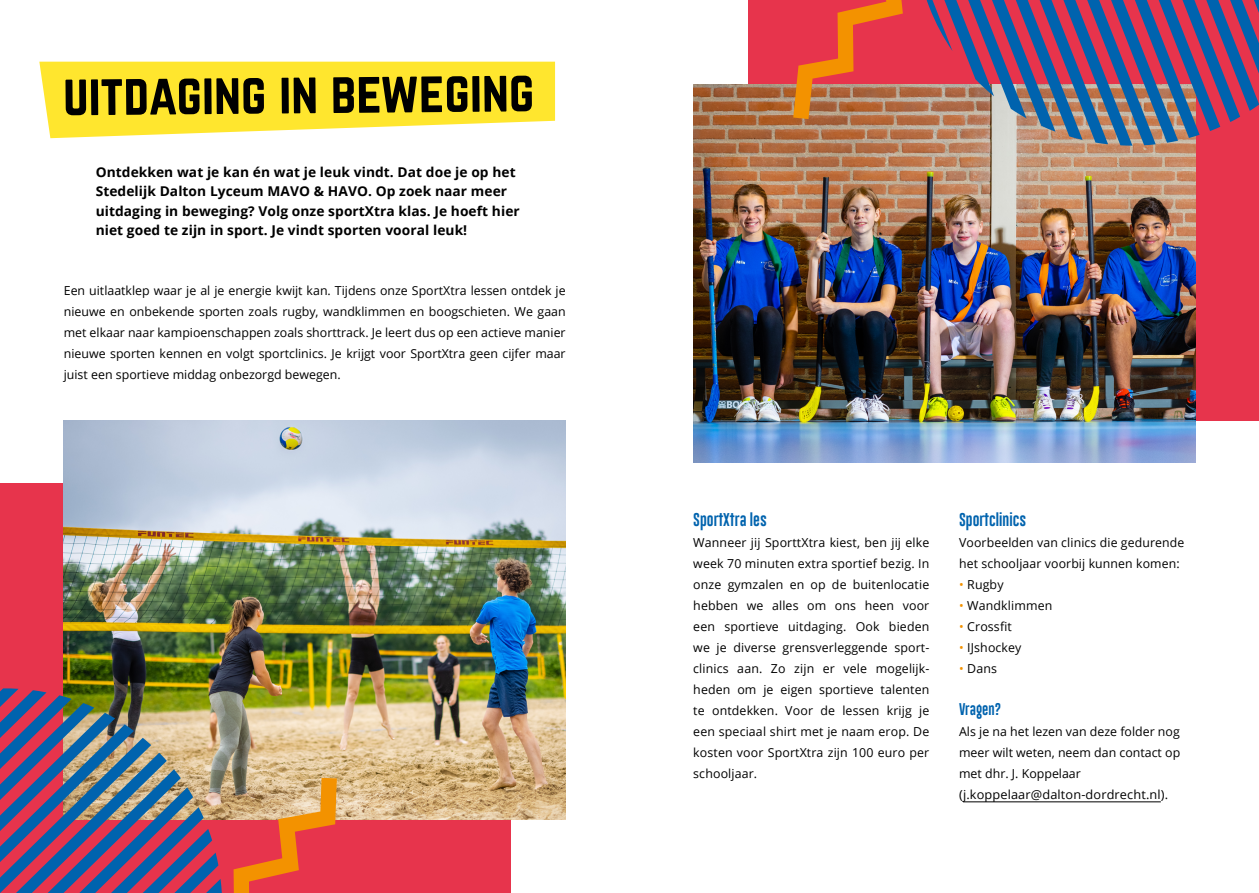
<style>
.page{position:relative;width:1259px;height:893px;background:#fff}
.page>*{position:absolute;margin:0;border:0;box-sizing:border-box;transform-origin:0 0}
.t1{font:51px "Norwester";letter-spacing:-.01em;color:#000}
.t2{font:700 13.5px/19.5px "Open Sans";letter-spacing:.005em;color:#000}
.t3{font:13.5px "Gobold Lowplus";color:#0063ae}
.t4{font:12.3px/21px "Open Sans";letter-spacing:.01em;color:#000;text-align:justify}
.t5{font:12.3px "Gobold Lowplus";color:#0063ae}
.s1{color:#f39200}
</style>
<div class="page">
<svg style="left:39px;top:62px;width:516px;height:76px;background:#ffe947"></svg>
<hr style="left:963px;top:802px;width:197px;height:1px;background:#000">
<div style="left:748px;top:0;width:511px;height:421px;background:#e7344c"></div>
<img style="left:693px;top:84px;width:502px;height:379px">
<svg style="left:793px;top:0;width:110px;height:119px"></svg>
<svg style="left:914px;top:0;width:345px;height:146px"></svg>
<div style="left:0;top:484px;width:510px;height:409px;background:#e7344c"></div>
<img style="left:64px;top:421px;width:502px;height:399px">
<svg style="left:233px;top:778px;width:104px;height:115px"></svg>
<svg style="left:0;top:688px;width:222px;height:205px"></svg>
<h1 class="t1" style="left:63px;top:69px;width:473px">UITDAGING IN BEWEGING</h1>
<p class="t2" style="left:96px;top:162px;width:425px">Ontdekken wat je kan én wat je leuk vindt. Dat doe je op het Stedelijk Dalton Lyceum MAVO &amp; HAVO. Op zoek naar meer uitdaging in beweging? Volg onze sportXtra klas. Je hoeft hier niet goed te zijn in sport. Je vindt sporten vooral leuk!</p>
<p class="t4" style="left:64px;top:280px;width:503px">Een uitlaatklep waar je al je energie kwijt kan. Tijdens onze SportXtra lessen ontdek je nieuwe en onbekende sporten zoals rugby, wandklimmen en boogschieten. We gaan met elkaar naar kampioenschappen zoals shorttrack. Je leert dus op een actieve manier nieuwe sporten kennen en volgt sportclinics. Je krijgt voor SportXtra geen cijfer maar juist een sportieve middag onbezorgd bewegen.</p>
<p class="t3" style="left:693px;top:511px;width:75px">SportXtra les</p>
<p class="t4" style="left:693px;top:532px;width:238px">Wanneer jij SporttXtra kiest, ben jij elke week 70 minuten extra sportief bezig. In onze gymzalen en op de buitenlocatie hebben we alles om ons heen voor een sportieve uitdaging. Ook bieden we je diverse grensverleggende sport&shy;clinics aan. Zo zijn er vele mogelijk&shy;heden om je eigen sportieve talenten te ontdekken. Voor de lessen krijg je een speciaal shirt met je naam erop. De kosten voor SportXtra zijn 100 euro per schooljaar.</p>
<p class="t3" style="left:959px;top:511px;width:69px">Sportclinics</p>
<p class="t4" style="left:959px;top:532px;width:227px">Voorbeelden van clinics die gedurende het schooljaar voorbij kunnen komen:</p>
<p class="t4" style="left:959px;top:574px;width:46px"><span class="s1">•</span> Rugby</p>
<p class="t4" style="left:959px;top:595px;width:95px"><span class="s1">•</span> Wandklimmen</p>
<p class="t4" style="left:959px;top:616px;width:54px"><span class="s1">•</span> Crossfit</p>
<p class="t4" style="left:959px;top:637px;width:64px"><span class="s1">•</span> IJshockey</p>
<p class="t4" style="left:959px;top:658px;width:39px"><span class="s1">•</span> Dans</p>
<p class="t5" style="left:959px;top:701px;width:43px">Vragen?</p>
<p class="t4" style="left:959px;top:721px;width:223px;text-align:left">Als je na het lezen van deze folder nog meer wilt weten, neem dan contact op met dhr. J. Koppelaar (j.koppelaar@dalton-dordrecht.nl).</p>
</div>
